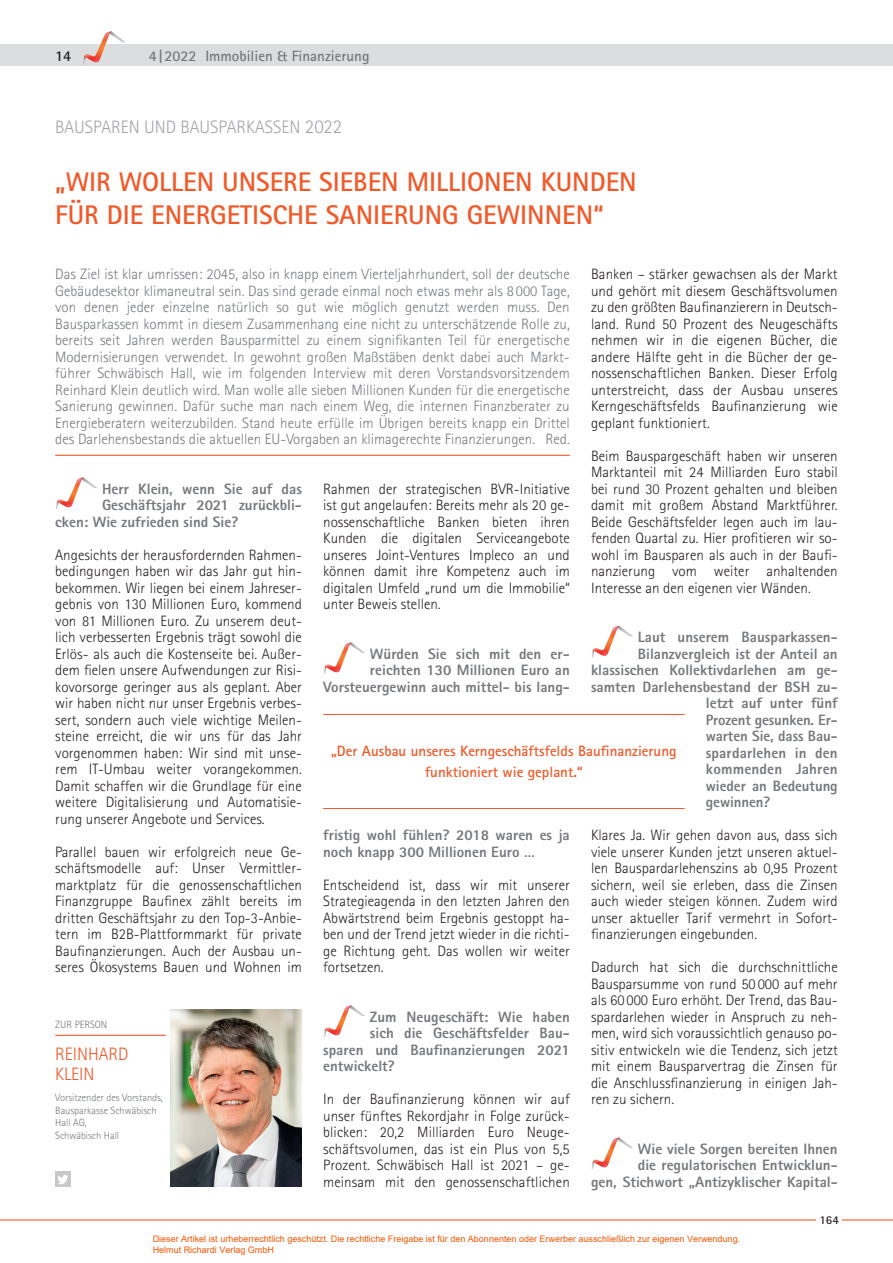
<style>
.page{position:relative;width:893px;height:1263px;background:#fff}
.page>*{position:absolute;margin:0;border:0;box-sizing:border-box;transform-origin:0 0}
.t1{font:700 27px/33px "Rotis Sans Serif";color:#f15929}
.t2{font:300 18px "Rotis Sans Serif";color:#a3a4a8}
.t3{font:300 18px/20.2px "Rotis Sans Serif";color:#f15929}
.t4{font:300 15px/16.5px "Rotis Sans Serif";color:#231f20;text-align:justify}
.t5{font:300 15px/16.5px "Rotis Sans Serif";color:#76787b;text-align:justify}
.t6{font:800 15px/16.5px "Rotis Sans Serif";color:#76787b;text-align:right}
.t7{font:700 15px/21px "Rotis Sans Serif";color:#f15929;text-align:center}
.t8{font:700 15px "Rotis Sans Serif";color:#76787b}
.t9{font:700 15px "Rotis Sans Serif";color:#231f20}
.t10{font:700 12px "Rotis Sans Serif";color:#231f20}
.t11{font:300 10.5px/12.6px "Rotis Sans Serif";letter-spacing:-.005em;color:#76787b}
.t12{font:9px/10.8px "Arial";color:#ff5400}
.s1{font-size:19.5px}
</style>
<div class="page">
<hr style="left:0;top:1219px;width:893px;height:1px;background:#f15929">
<div style="left:0;top:45px;width:893px;height:21px;background:#dcdddf"></div>
<svg style="left:83px;top:31px;width:43px;height:33px"></svg>
<div style="left:816px;top:1214px;width:26px;height:13px;background:#fff"></div>
<hr style="left:55px;top:455px;width:515px;height:1px;background:#f15929">
<svg style="left:56px;top:477px;width:41px;height:32px"></svg>
<svg style="left:324px;top:642px;width:41px;height:32px"></svg>
<svg style="left:324px;top:1005px;width:41px;height:32px"></svg>
<svg style="left:592px;top:626px;width:41px;height:32px"></svg>
<svg style="left:592px;top:1137px;width:41px;height:32px"></svg>
<div style="left:55px;top:1172px;width:15px;height:15px;background:#c7c8ca"></div>
<svg style="left:58px;top:1175px;width:10px;height:9px"></svg>
<hr style="left:323px;top:714px;width:362px;height:1px;background:#f15929">
<hr style="left:323px;top:808px;width:362px;height:1px;background:#f15929">
<img style="left:170px;top:1010px;width:132px;height:176px">
<hr style="left:55px;top:1035px;width:111px;height:1px;background:#f15929">
<p class="t9" style="left:55px;top:46px;width:18px">14</p>
<p class="t8" style="left:149px;top:46px;width:222px">4|2022 Immobilien &amp; Finanzierung</p>
<p class="t2" style="left:55px;top:116px;width:288px">BAUSPAREN UND BAUSPARKASSEN <span class="s1">2022</span></p>
<h1 class="t1" style="left:55px;top:165px;width:583px">„WIR WOLLEN UNSERE SIEBEN MILLIONEN KUNDEN<br>FÜR DIE ENERGETISCHE SANIERUNG GEWINNEN“</h1>
<p class="t5" style="left:55px;top:266px;width:516px">Das Ziel ist klar umrissen: 2045, also in knapp einem Vierteljahrhundert, soll der deutsche Gebäudesektor klimaneutral sein. Das sind gerade einmal noch etwas mehr als 8 000 Tage, von denen jeder einzelne natürlich so gut wie möglich genutzt werden muss. Den Bausparkassen kommt in diesem Zusammenhang eine nicht zu unterschätzende Rolle zu, bereits seit Jahren werden Bausparmittel zu einem signifikanten Teil für energetische Modernisierungen verwendet. In gewohnt großen Maßstäben denkt dabei auch Markt&shy;führer Schwäbisch Hall, wie im folgenden Interview mit deren Vorstandsvorsitzendem Reinhard Klein deutlich wird. Man wolle alle sieben Millionen Kunden für die energetische Sanierung gewinnen. Dafür suche man nach einem Weg, die internen Finanzberater zu Energieberatern weiterzubilden. Stand heute erfülle im Übrigen bereits knapp ein Drittel des Darlehensbestands die aktuellen EU-Vorgaben an klimagerechte Finanzierungen. Red.</p>
<p class="t6" style="left:102px;top:480px;width:201px">Herr Klein, wenn Sie auf das</p>
<p class="t6" style="left:102px;top:497px;width:201px">Geschäftsjahr 2021 zurückbli-</p>
<p class="t6" style="left:55px;top:513px;width:185px">cken: Wie zufrieden sind Sie?</p>
<p class="t4" style="left:55px;top:546px;width:248px">Angesichts der herausfordernden Rahmen&shy;bedingungen haben wir das Jahr gut hin&shy;bekommen. Wir liegen bei einem Jahreser&shy;gebnis von 130 Millionen Euro, kommend von 81 Millionen Euro. Zu unserem deut&shy;lich verbesserten Ergebnis trägt sowohl die Erlös- als auch die Kostenseite bei. Außer&shy;dem fielen unsere Aufwendungen zur Risi&shy;kovorsorge geringer aus als geplant. Aber wir haben nicht nur unser Ergebnis verbes&shy;sert, sondern auch viele wichtige Meilen&shy;steine erreicht, die wir uns für das Jahr vorgenommen haben: Wir sind mit unse&shy;rem IT-Umbau weiter vorangekommen.<br>Damit schaffen wir die Grundlage für eine weitere Digitalisierung und Automatisie&shy;rung unserer Angebote und Services.</p>
<p class="t4" style="left:55px;top:843px;width:248px">Parallel bauen wir erfolgreich neue Ge&shy;schäftsmodelle auf: Unser Vermittler&shy;marktplatz für die genossenschaftlichen Finanzgruppe Baufinex zählt bereits im dritten Geschäftsjahr zu den Top-3-Anbie&shy;tern im B2B-Plattformmarkt für private Baufinanzierungen. Auch der Ausbau un&shy;seres Ökosystems Bauen und Wohnen im</p>
<p class="t4" style="left:591px;top:266px;width:248px">Banken – stärker gewachsen als der Markt und gehört mit diesem Geschäftsvolumen zu den größten Baufinanzierern in Deutsch&shy;land. Rund 50 Prozent des Neugeschäfts nehmen wir in die eigenen Bücher, die andere Hälfte geht in die Bücher der ge&shy;nossenschaftlichen Banken. Dieser Erfolg unterstreicht, dass der Ausbau unseres Kerngeschäftsfelds Baufinanzierung wie geplant funktioniert.</p>
<p class="t4" style="left:591px;top:447px;width:248px">Beim Bauspargeschäft haben wir unseren Marktanteil mit 24 Milliarden Euro stabil bei rund 30 Prozent gehalten und bleiben damit mit großem Abstand Marktführer.<br>Beide Geschäftsfelder legen auch im lau&shy;fenden Quartal zu. Hier profitieren wir so&shy;wohl im Bausparen als auch in der Baufi&shy;nanzierung vom weiter anhaltenden Interesse an den eigenen vier Wänden.</p>
<p class="t6" style="left:638px;top:629px;width:201px">Laut unserem Bausparkassen-</p>
<p class="t6" style="left:638px;top:645px;width:201px">Bilanzvergleich ist der Anteil an</p>
<p class="t6" style="left:591px;top:662px;width:248px">klassischen Kollektivdarlehen am ge-</p>
<p class="t6" style="left:591px;top:678px;width:248px">samten Darlehensbestand der BSH zu-</p>
<p class="t6" style="left:706px;top:695px;width:133px">letzt auf unter fünf</p>
<p class="t6" style="left:706px;top:711px;width:132px">Prozent gesunken. Er-</p>
<p class="t6" style="left:706px;top:728px;width:133px">warten Sie, dass Bau-</p>
<p class="t6" style="left:706px;top:744px;width:133px">spardarlehen in den</p>
<p class="t6" style="left:706px;top:761px;width:133px">kommenden Jahren</p>
<p class="t6" style="left:706px;top:777px;width:133px">wieder an Bedeutung</p>
<p class="t6" style="left:706px;top:794px;width:66px">gewinnen?</p>
<p class="t4" style="left:591px;top:827px;width:248px">Klares Ja. Wir gehen davon aus, dass sich viele unserer Kunden jetzt unseren aktuel&shy;len Bauspardarlehenszins ab 0,95 Prozent sichern, weil sie erleben, dass die Zinsen auch wieder steigen können. Zudem wird unser aktueller Tarif vermehrt in Sofort&shy;finanzierungen eingebunden.</p>
<p class="t4" style="left:591px;top:959px;width:248px">Dadurch hat sich die durchschnittliche Bausparsumme von rund 50 000 auf mehr als 60 000 Euro erhöht. Der Trend, das Bau&shy;spardarlehen wieder in Anspruch zu neh&shy;men, wird sich voraussichtlich genauso po&shy;sitiv entwickeln wie die Tendenz, sich jetzt mit einem Bausparvertrag die Zinsen für die Anschlussfinanzierung in einigen Jah&shy;ren zu sichern.</p>
<p class="t6" style="left:591px;top:1140px;width:248px">Wie viele Sorgen bereiten Ihnen<br>die regulatorischen Entwicklun-<br>gen, Stichwort „Antizyklischer Kapital-</p>
<p class="t4" style="left:323px;top:480px;width:248px">Rahmen der strategischen BVR-Initiative ist gut angelaufen: Bereits mehr als 20 ge&shy;nossenschaftliche Banken bieten ihren Kunden die digitalen Serviceangebote unseres Joint-Ventures Impleco an und können damit ihre Kompetenz auch im digitalen Umfeld „rund um die Immobilie“ unter Beweis stellen.</p>
<p class="t6" style="left:323px;top:645px;width:248px">Würden Sie sich mit den er&shy;reichten 130 Millionen Euro an<br>Vorsteuergewinn auch mittel- bis lang-</p>
<p class="t7" style="left:331px;top:740px;width:347px">„Der Ausbau unseres Kerngeschäftsfelds Baufinanzierung funktioniert wie geplant.“</p>
<p class="t6" style="left:323px;top:827px;width:248px;text-align:left">fristig wohl fühlen? 2018 waren es ja noch knapp 300 Millionen Euro …</p>
<p class="t4" style="left:323px;top:876px;width:248px">Entscheidend ist, dass wir mit unserer Strategieagenda in den letzten Jahren den Abwärtstrend beim Ergebnis gestoppt ha&shy;ben und der Trend jetzt wieder in die richti&shy;ge Richtung geht. Das wollen wir weiter fortsetzen.</p>
<p class="t6" style="left:370px;top:1008px;width:201px">Zum Neugeschäft: Wie haben</p>
<p class="t6" style="left:370px;top:1025px;width:201px">sich die Geschäftsfelder Bau-</p>
<p class="t6" style="left:323px;top:1041px;width:248px">sparen und Baufinanzierungen 2021</p>
<p class="t6" style="left:323px;top:1058px;width:73px">entwickelt?</p>
<p class="t4" style="left:323px;top:1091px;width:248px">In der Baufinanzierung können wir auf unser fünftes Rekordjahr in Folge zurück&shy;blicken: 20,2 Milliarden Euro Neuge&shy;schäftsvolumen, das ist ein Plus von 5,5<br>Prozent. Schwäbisch Hall ist 2021 – ge&shy;meinsam mit den genossenschaftlichen</p>
<p class="t11" style="left:55px;top:1018px;width:54px">ZUR PERSON</p>
<p class="t3" style="left:55px;top:1043px;width:75px">REINHARD<br>KLEIN</p>
<p class="t11" style="left:55px;top:1091px;width:109px">Vorsitzender des Vorstands,<br>Bausparkasse Schwäbisch<br>Hall AG,<br>Schwäbisch Hall</p>
<p class="t12" style="left:153px;top:1233px;width:589px">Dieser Artikel ist urheberrechtlich geschützt. Die rechtliche Freigabe ist für den Abonnenten oder Erwerber ausschließlich zur eigenen Verwendung.<br>Helmut Richardi Verlag GmbH</p>
<p class="t10" style="left:819px;top:1212px;width:21px">164</p>
</div>
